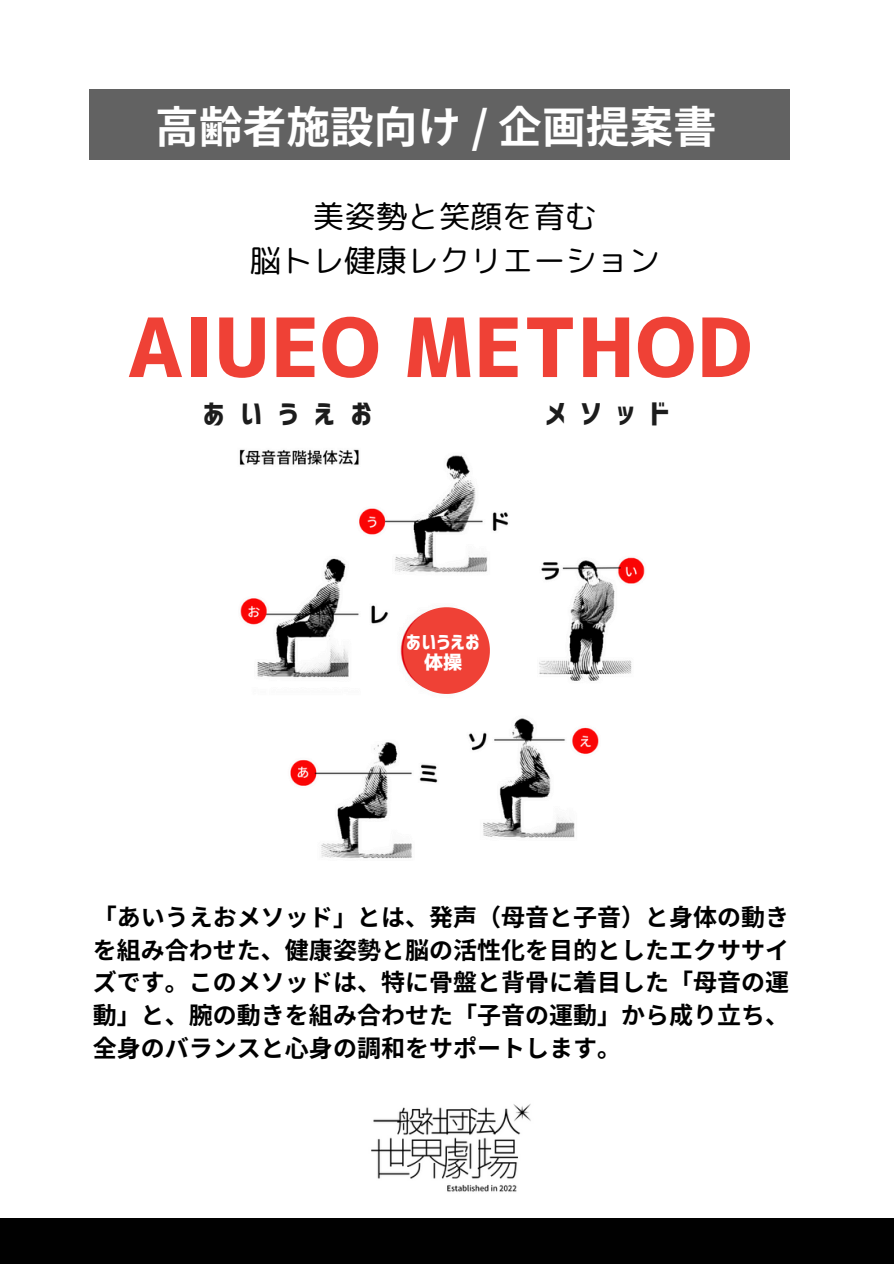
<style>
.page{position:relative;width:894px;height:1264px;background:#fff}
.page>*{position:absolute;margin:0;border:0;box-sizing:border-box;transform-origin:0 0}
.t1{font:81.45px "Corporate Logo Bold";color:#ef4136}
.t2{font:700 43.65px "Source Han Sans JP";color:#fff}
.t3{font:31.5px/43.3px "rounded mplus 1 p regular";color:#000;text-align:center}
.t4{font:28.2px "Corporate Logo Bold";letter-spacing:.54em;color:#1c1c1c}
.t5{font:700 24px/32.7px "Source Han Sans JP";color:#000;text-align:justify}
.t6{font:19.2px "Corporate Logo Bold";color:#fff}
</style>
<div class="page">
<div style="left:0;top:1218px;width:893px;height:45px;background:#010101"></div>
<div style="left:89px;top:89px;width:701px;height:71px;background:#626262"></div>
<img style="left:371px;top:1104px;width:160px;height:88px">
<img style="left:239px;top:449px;width:406px;height:410px">
<svg style="left:403px;top:607px;width:86px;height:87px"></svg>
<h4 class="t2" style="left:155px;top:93px;width:563px">高齢者施設向け / 企画提案書</h4>
<p class="t3" style="left:250px;top:195px;width:411px">美姿勢と笑顔を育む<br>脳トレ健康レクリエーション</p>
<p class="t1" style="left:127px;top:307px;width:626px">AIUEO METHOD</p>
<p class="t4" style="left:202px;top:399px;width:172px">あいうえお</p>
<p class="t4" style="left:545px;top:399px;width:126px">メソッド</p>
<h2 class="t6" style="left:406px;top:632px;width:76px">あいうえお</h2>
<h3 class="t6" style="left:424px;top:652px;width:40px">体操</h3>
<h1 class="t5" style="left:93px;top:899px;width:697px">「あいうえおメソッド」とは、発声（母音と子音）と身体の動きを組み合わせた、健康姿勢と脳の活性化を目的としたエクササイズです。このメソッドは、特に骨盤と背骨に着目した「母音の運動」と、腕の動きを組み合わせた「子音の運動」から成り立ち、全身のバランスと心身の調和をサポートします。</h1>
</div>
